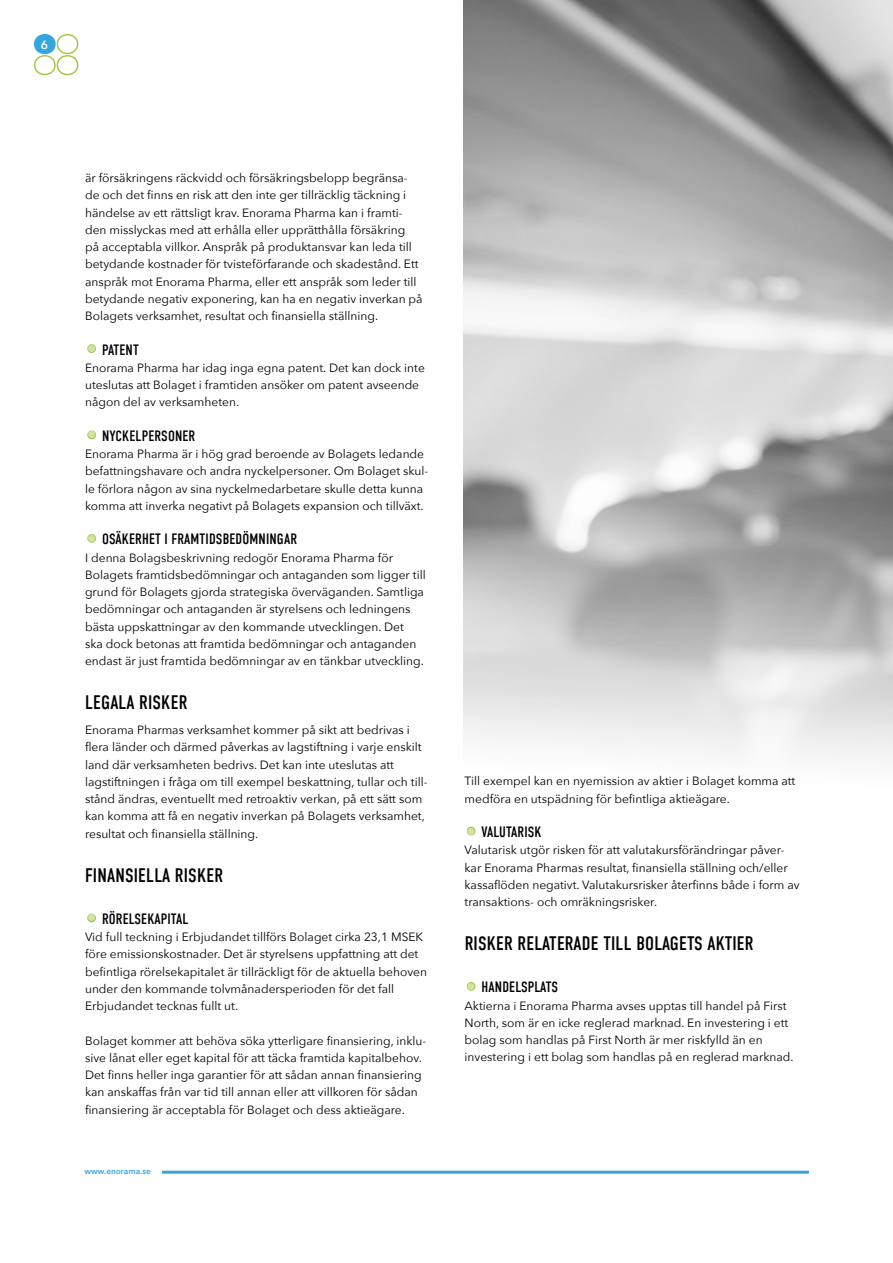
<style>
.page{position:relative;width:893px;height:1263px;background:#fff}
.page>*{position:absolute;margin:0;border:0;box-sizing:border-box;transform-origin:0 0}
.t1{font:19.5px "DIN Condensed";letter-spacing:.01em;color:#000}
.t2{font:15px "DIN Condensed";letter-spacing:.01em;color:#000}
.t3{font:12px/17.2px "Avenir Next";color:#000}
.t4{font:600 12px "Avenir Next";color:#fff}
.t5{font:600 8.25px "Avenir Next";color:#36a5db}
.s1{font-size:30px;color:#d2e2a6}
</style>
<div class="page">
<svg style="left:87px;top:344px;width:9px;height:9px"></svg>
<svg style="left:87px;top:430px;width:9px;height:10px"></svg>
<svg style="left:87px;top:534px;width:9px;height:9px"></svg>
<svg style="left:87px;top:913px;width:9px;height:10px"></svg>
<img style="left:463px;top:0;width:430px;height:758px">
<svg style="left:466px;top:826px;width:10px;height:10px"></svg>
<svg style="left:466px;top:982px;width:10px;height:9px"></svg>
<svg style="left:56px;top:34px;width:23px;height:41px"></svg>
<div style="left:35px;top:35px;width:20px;height:18px;background:#36a5db;border-radius:50%"></div>
<div style="left:34px;top:34px;width:22px;height:20px;border:1px solid #36a5db;border-radius:50%"></div>
<div style="left:34px;top:55px;width:22px;height:20px;border:1px solid #9fc63b;border-radius:50%"></div>
<hr style="left:162px;top:1171px;width:647px;height:3px;background:#36a5db">
<p class="t4" style="left:41px;top:34px;width:9px">6</p>
<p class="t3" style="left:85px;top:169px;width:339px">är försäkringens räckvidd och försäkringsbelopp begränsa&shy;de och det finns en risk att den inte ger tillräcklig täckning i händelse av ett rättsligt krav. Enorama Pharma kan i framti&shy;den misslyckas med att erhålla eller upprätthålla försäkring<br>på acceptabla villkor. Anspråk på produktansvar kan leda till betydande kostnader för tvisteförfarande och skadestånd. Ett anspråk mot Enorama Pharma, eller ett anspråk som leder till betydande negativ exponering, kan ha en negativ inverkan på Bolagets verksamhet, resultat och finansiella ställning.</p>
<p class="t2" style="left:85px;top:341px;width:55px"><span class="s1">•</span> PATENT</p>
<p class="t3" style="left:85px;top:359px;width:341px">Enorama Pharma har idag inga egna patent. Det kan dock inte uteslutas att Bolaget i framtiden ansöker om patent avseende någon del av verksamheten.</p>
<p class="t2" style="left:85px;top:427px;width:112px"><span class="s1">•</span> NYCKELPERSONER</p>
<p class="t3" style="left:85px;top:445px;width:345px">Enorama Pharma är i hög grad beroende av Bolagets ledande befattningshavare och andra nyckelpersoner. Om Bolaget skul&shy;le förlora någon av sina nyckelmedarbetare skulle detta kunna komma att inverka negativt på Bolagets expansion och tillväxt.</p>
<p class="t2" style="left:85px;top:531px;width:214px"><span class="s1">•</span> OSÄKERHET I FRAMTIDSBEDÖMNINGAR</p>
<p class="t3" style="left:85px;top:548px;width:342px">I denna Bolagsbeskrivning redogör Enorama Pharma för Bolagets framtidsbedömningar och antaganden som ligger till grund för Bolagets gjorda strategiska överväganden. Samtliga bedömningar och antaganden är styrelsens och ledningens bästa uppskattningar av den kommande utvecklingen. Det<br>ska dock betonas att framtida bedömningar och antaganden endast är just framtida bedömningar av en tänkbar utveckling.</p>
<h1 class="t1" style="left:85px;top:692px;width:104px">LEGALA RISKER</h1>
<p class="t3" style="left:85px;top:721px;width:344px">Enorama Pharmas verksamhet kommer på sikt att bedrivas i flera länder och därmed påverkas av lagstiftning i varje enskilt land där verksamheten bedrivs. Det kan inte uteslutas att lagstiftningen i fråga om till exempel beskattning, tullar och till&shy;stånd ändras, eventuellt med retroaktiv verkan, på ett sätt som kan komma att få en negativ inverkan på Bolagets verksamhet, resultat och finansiella ställning.</p>
<h1 class="t1" style="left:85px;top:864px;width:139px">FINANSIELLA RISKER</h1>
<p class="t2" style="left:85px;top:910px;width:105px"><span class="s1">•</span> RÖRELSEKAPITAL</p>
<p class="t3" style="left:85px;top:928px;width:343px">Vid full teckning i Erbjudandet tillförs Bolaget cirka 23,1 MSEK före emissionskostnader. Det är styrelsens uppfattning att det befintliga rörelsekapitalet är tillräckligt för de aktuella behoven under den kommande tolvmånadersperioden för det fall Erbjudandet tecknas fullt ut.</p>
<p class="t3" style="left:85px;top:1031px;width:343px">Bolaget kommer att behöva söka ytterligare finansiering, inklu&shy;sive lånat eller eget kapital för att täcka framtida kapitalbehov.<br>Det finns heller inga garantier för att sådan annan finansiering kan anskaffas från var tid till annan eller att villkoren för sådan finansiering är acceptabla för Bolaget och dess aktieägare.</p>
<p class="t5" style="left:85px;top:1163px;width:68px">www.enorama.se</p>
<p class="t3" style="left:465px;top:772px;width:332px">Till exempel kan en nyemission av aktier i Bolaget komma att medföra en utspädning för befintliga aktieägare.</p>
<p class="t2" style="left:465px;top:823px;width:79px"><span class="s1">•</span> VALUTARISK</p>
<p class="t3" style="left:465px;top:841px;width:337px">Valutarisk utgör risken för att valutakursförändringar påver&shy;kar Enorama Pharmas resultat, finansiella ställning och/eller kassaflöden negativt. Valutakursrisker återfinns både i form av transaktions- och omräkningsrisker.</p>
<h1 class="t1" style="left:465px;top:933px;width:290px">RISKER RELATERADE TILL BOLAGETS AKTIER</h1>
<p class="t2" style="left:465px;top:979px;width:95px"><span class="s1">•</span> HANDELSPLATS</p>
<p class="t3" style="left:465px;top:996px;width:331px">Aktierna i Enorama Pharma avses upptas till handel på First North, som är en icke reglerad marknad. En investering i ett bolag som handlas på First North är mer riskfylld än en investering i ett bolag som handlas på en reglerad marknad.</p>
</div>
